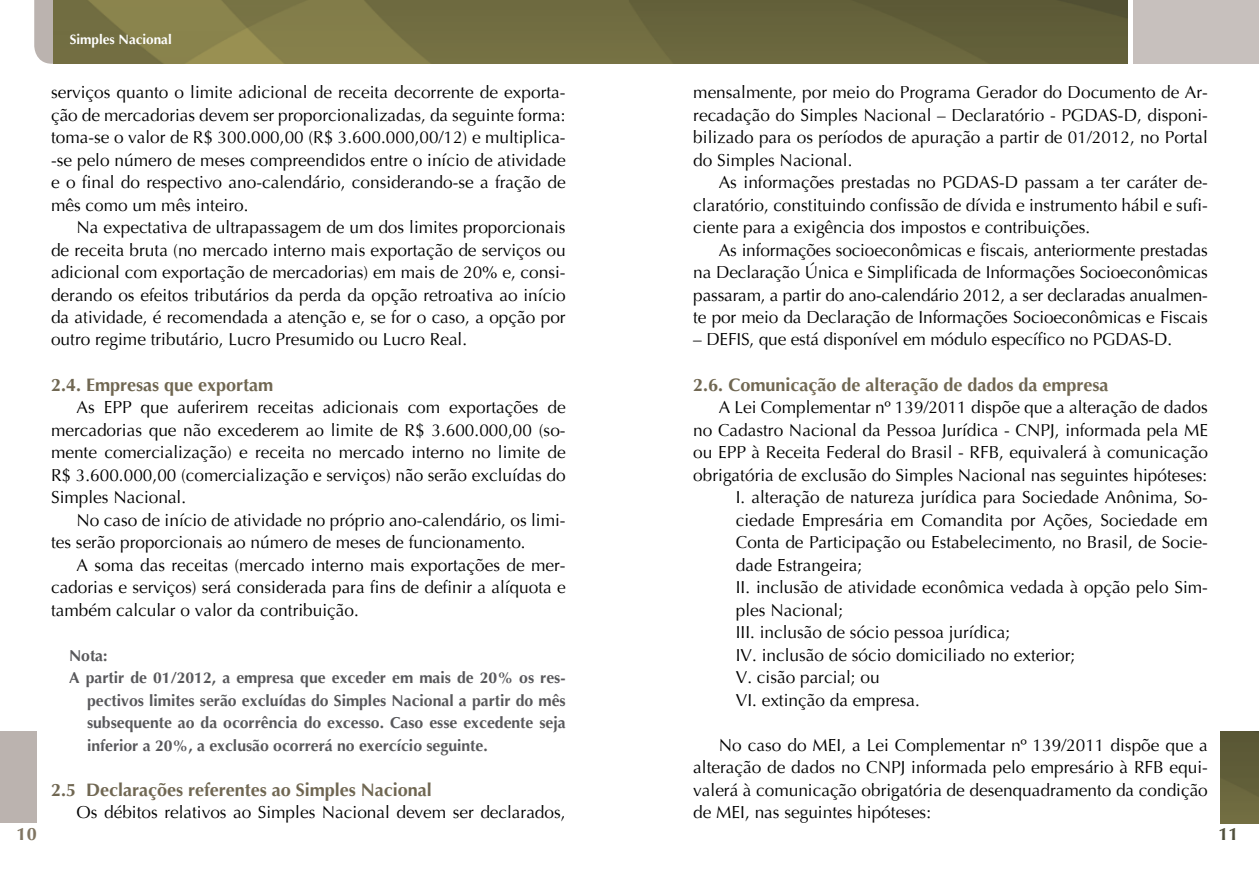
<style>
.page{position:relative;width:1259px;height:893px;background:#fff}
.page>*{position:absolute;margin:0;border:0;box-sizing:border-box;transform-origin:0 0}
.t1{font:700 18px "Optima";color:#706752}
.t2{font:700 18px "Optima";color:#7f7461}
.t3{font:700 18px "Optima";color:#51503c}
.t4{font:17.25px/22.5px "Optima";color:#000;text-align:justify}
.t5{font:700 15.75px "Optima";color:#58585b}
.t6{font:700 13.5px "Optima";color:#fff}
</style>
<div class="page">
<img style="left:1221px;top:731px;width:38px;height:92px">
<div style="left:0;top:731px;width:37px;height:92px;background:#bbb3af"></div>
<svg style="left:34px;top:0;width:19px;height:64px"></svg>
<img style="left:53px;top:0;width:1074px;height:64px">
<div style="left:1133px;top:0;width:126px;height:64px;background:#c7c0bd"></div>
<p class="t6" style="left:70px;top:31px;width:104px">Simples Nacional</p>
<p class="t4" style="left:51px;top:81px;width:516px">serviços quanto o limite adicional de receita decorrente de exporta&shy;ção de mercadorias devem ser proporcionalizadas, da seguinte forma: toma-se o valor de R$ 300.000,00 (R$ 3.600.000,00/12) e multiplica--se pelo número de meses compreendidos entre o início de atividade e o final do respectivo ano-calendário, considerando-se a fração de mês como um mês inteiro.</p>
<p class="t4" style="left:51px;top:216px;width:516px;text-indent:26px">Na expectativa de ultrapassagem de um dos limites proporcionais de receita bruta (no mercado interno mais exportação de serviços ou adicional com exportação de mercadorias) em mais de 20% e, consi&shy;derando os efeitos tributários da perda da opção retroativa ao início da atividade, é recomendada a atenção e, se for o caso, a opção por outro regime tributário, Lucro Presumido ou Lucro Real.</p>
<p class="t1" style="left:51px;top:373px;width:224px">2.4. Empresas que exportam</p>
<p class="t4" style="left:51px;top:396px;width:516px;text-indent:26px">As EPP que auferirem receitas adicionais com exportações de mercadorias que não excederem ao limite de R$ 3.600.000,00 (so&shy;mente comercialização) e receita no mercado interno no limite de R$ 3.600.000,00 (comercialização e serviços) não serão excluídas do Simples Nacional.</p>
<p class="t4" style="left:51px;top:509px;width:516px;text-indent:26px">No caso de início de atividade no próprio ano-calendário, os limi&shy;tes serão proporcionais ao número de meses de funcionamento.</p>
<p class="t4" style="left:51px;top:554px;width:516px;text-indent:26px">A soma das receitas (mercado interno mais exportações de mer&shy;cadorias e serviços) será considerada para fins de definir a alíquota e também calcular o valor da contribuição.</p>
<p class="t5" style="left:69px;top:645px;width:40px">Nota:</p>
<p class="t5" style="left:69px;top:668px;width:498px">A partir de 01/2012, a empresa que exceder em mais de 20% os res-</p>
<p class="t5" style="left:87px;top:690px;width:480px">pectivos limites serão excluídas do Simples Nacional a partir do mês</p>
<p class="t5" style="left:87px;top:713px;width:480px">subsequente ao da ocorrência do excesso. Caso esse excedente seja</p>
<p class="t5" style="left:87px;top:735px;width:402px">inferior a 20%, a exclusão ocorrerá no exercício seguinte.</p>
<p class="t1" style="left:51px;top:778px;width:382px">2.5 Declarações referentes ao Simples Nacional</p>
<p class="t4" style="left:77px;top:801px;width:490px">Os débitos relativos ao Simples Nacional devem ser declarados,</p>
<p class="t4" style="left:693px;top:81px;width:516px">mensalmente, por meio do Programa Gerador do Documento de Ar&shy;recadação do Simples Nacional – Declaratório - PGDAS-D, disponi&shy;bilizado para os períodos de apuração a partir de 01/2012, no Portal do Simples Nacional.</p>
<p class="t4" style="left:693px;top:171px;width:516px;text-indent:26px">As informações prestadas no PGDAS-D passam a ter caráter de&shy;claratório, constituindo confissão de dívida e instrumento hábil e sufi&shy;ciente para a exigência dos impostos e contribuições.</p>
<p class="t4" style="left:693px;top:239px;width:516px;text-indent:26px">As informações socioeconômicas e fiscais, anteriormente prestadas na Declaração Única e Simplificada de Informações Socioeconômicas passaram, a partir do ano-calendário 2012, a ser declaradas anualmen&shy;te por meio da Declaração de Informações Socioeconômicas e Fiscais</p>
<p class="t4" style="left:693px;top:329px;width:480px">– DEFIS, que está disponível em módulo específico no PGDAS-D.</p>
<p class="t1" style="left:693px;top:373px;width:417px">2.6. Comunicação de alteração de dados da empresa</p>
<p class="t4" style="left:719px;top:396px;width:490px">A Lei Complementar nº 139/2011 dispõe que a alteração de dados</p>
<p class="t4" style="left:693px;top:419px;width:516px">no Cadastro Nacional da Pessoa Jurídica - CNPJ, informada pela ME</p>
<p class="t4" style="left:693px;top:441px;width:516px">ou EPP à Receita Federal do Brasil - RFB, equivalerá à comunicação</p>
<p class="t4" style="left:693px;top:464px;width:515px">obrigatória de exclusão do Simples Nacional nas seguintes hipóteses:</p>
<p class="t4" style="left:736px;top:486px;width:473px">I. alteração de natureza jurídica para Sociedade Anônima, So-</p>
<p class="t4" style="left:736px;top:509px;width:473px">ciedade Empresária em Comandita por Ações, Sociedade em</p>
<p class="t4" style="left:736px;top:531px;width:473px">Conta de Participação ou Estabelecimento, no Brasil, de Socie-</p>
<p class="t4" style="left:736px;top:554px;width:128px">dade Estrangeira;</p>
<p class="t4" style="left:736px;top:576px;width:473px">II. inclusão de atividade econômica vedada à opção pelo Sim-</p>
<p class="t4" style="left:736px;top:599px;width:109px">ples Nacional;</p>
<p class="t4" style="left:736px;top:621px;width:276px">III. inclusão de sócio pessoa jurídica;</p>
<p class="t4" style="left:736px;top:644px;width:341px">IV. inclusão de sócio domiciliado no exterior;</p>
<p class="t4" style="left:736px;top:666px;width:145px">V. cisão parcial; ou</p>
<p class="t4" style="left:736px;top:689px;width:186px">VI. extinção da empresa.</p>
<p class="t4" style="left:693px;top:734px;width:516px;text-indent:26px">No caso do MEI, a Lei Complementar nº 139/2011 dispõe que a alteração de dados no CNPJ informada pelo empresário à RFB equi&shy;valerá à comunicação obrigatória de desenquadramento da condição de MEI, nas seguintes hipóteses:</p>
<p class="t2" style="left:17px;top:822px;width:22px">10</p>
<p class="t3" style="left:1218px;top:822px;width:22px">11</p>
</div>
